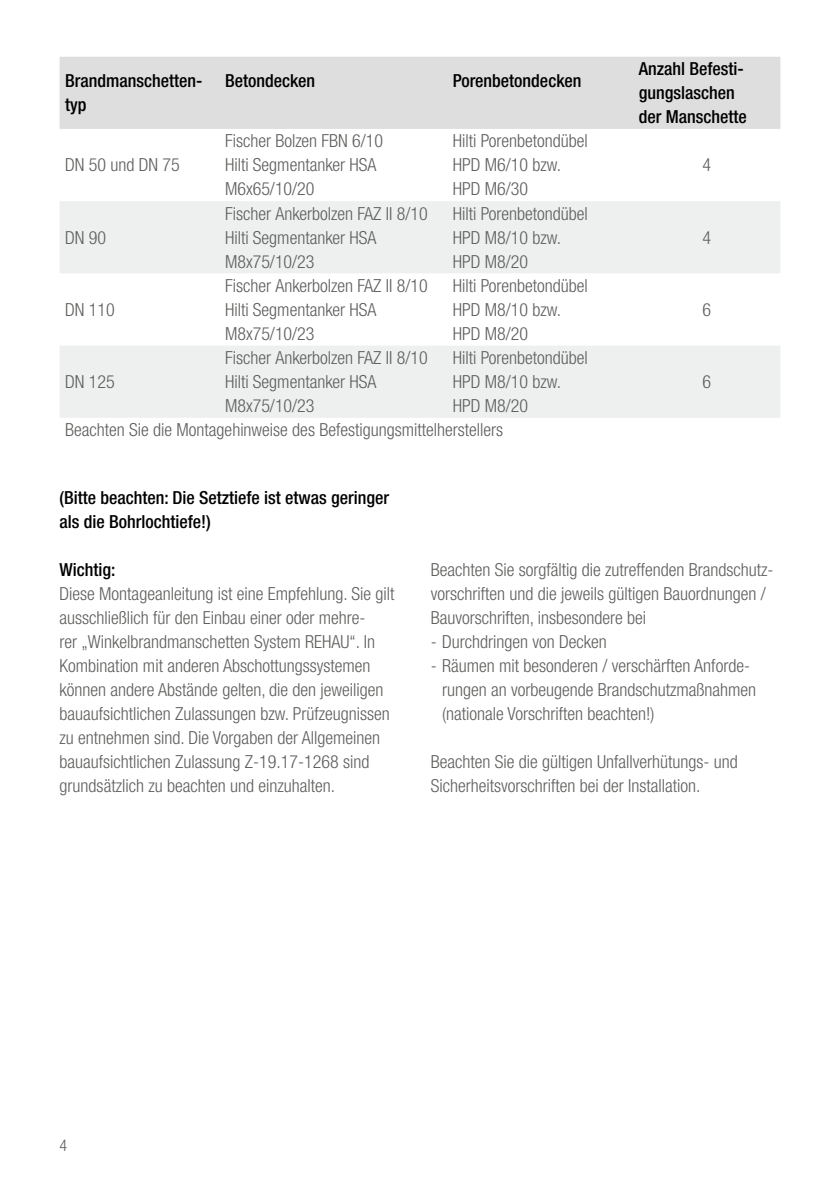
<style>
.page{position:relative;width:840px;height:1191px;background:#fff}
.page>*{position:absolute;margin:0;border:0;box-sizing:border-box;transform-origin:0 0}
.t1{font:300 condensed 18px/24px "Helvetica Neue LT Com";color:#5e5e5d}
.t2{font:300 condensed 18px/24px "Helvetica Neue LTW1 G";color:#5e5e5d}
.t3{font:500 condensed 18px/24px "Helvetica Neue LTW1 G";color:#000}
.t4{font:500 condensed 18px/24px "Helvetica Neue LT Com";color:#000}
.t5{font:300 condensed 16px "Helvetica Neue LTW1 G";color:#5e5e5d}
</style>
<div class="page">
<div style="left:60px;top:57px;width:720px;height:72px;background:#dedede"></div>
<svg style="left:60px;top:201px;width:720px;height:217px;fill:#eeefef"></svg>
<p class="t3" style="left:65px;top:69px;width:139px">Brandmanschetten&shy;typ</p>
<p class="t3" style="left:225px;top:69px;width:92px">Betondecken</p>
<p class="t3" style="left:452px;top:69px;width:130px">Porenbetondecken</p>
<p class="t2" style="left:65px;top:153px;width:116px">DN 50 und DN 75</p>
<p class="t2" style="left:65px;top:225px;width:42px">DN 90</p>
<p class="t2" style="left:65px;top:298px;width:51px">DN 110</p>
<p class="t2" style="left:65px;top:370px;width:51px">DN 125</p>
<p class="t2" style="left:225px;top:129px;width:159px">Fischer Bolzen FBN 6/10<br>Hilti Segmentanker HSA<br>M6x65/10/20</p>
<p class="t2" style="left:452px;top:129px;width:136px">Hilti Porenbetondübel<br>HPD M6/10 bzw.<br>HPD M6/30</p>
<p class="t2" style="left:225px;top:201px;width:204px">Fischer Ankerbolzen FAZ II 8/10<br>Hilti Segmentanker HSA<br>M8x75/10/23</p>
<p class="t2" style="left:452px;top:201px;width:136px">Hilti Porenbetondübel<br>HPD M8/10 bzw.<br>HPD M8/20</p>
<p class="t2" style="left:225px;top:274px;width:204px">Fischer Ankerbolzen FAZ II 8/10<br>Hilti Segmentanker HSA<br>M8x75/10/23</p>
<p class="t2" style="left:452px;top:274px;width:136px">Hilti Porenbetondübel<br>HPD M8/10 bzw.<br>HPD M8/20</p>
<p class="t2" style="left:225px;top:346px;width:204px">Fischer Ankerbolzen FAZ II 8/10<br>Hilti Segmentanker HSA<br>M8x75/10/23</p>
<p class="t2" style="left:452px;top:346px;width:136px">Hilti Porenbetondübel<br>HPD M8/10 bzw.<br>HPD M8/20</p>
<p class="t2" style="left:65px;top:418px;width:439px">Beachten Sie die Montagehinweise des Befestigungsmittelherstellers</p>
<p class="t3" style="left:638px;top:57px;width:109px">Anzahl Befesti&shy;gungslaschen der Manschette</p>
<p class="t2" style="left:702px;top:153px;width:10px">4</p>
<p class="t2" style="left:702px;top:225px;width:10px">4</p>
<p class="t2" style="left:702px;top:298px;width:10px">6</p>
<p class="t2" style="left:702px;top:370px;width:10px">6</p>
<p class="t4" style="left:60px;top:486px;width:331px">(Bitte beachten: Die Setztiefe ist etwas geringer als die Bohrlochtiefe!)</p>
<p class="t4" style="left:60px;top:558px;width:57px">Wichtig:</p>
<p class="t1" style="left:60px;top:582px;width:336px">Diese Montageanleitung ist eine Empfehlung. Sie gilt ausschließlich für den Einbau einer oder mehre-<br>rer „Winkelbrandmanschetten System REHAU“. In Kombination mit anderen Abschottungssystemen können andere Abstände gelten, die den jeweiligen bauaufsichtlichen Zulassungen bzw. Prüfzeugnissen zu entnehmen sind. Die Vorgaben der Allgemeinen bauaufsichtlichen Zulassung Z-19.17-1268 sind grundsätzlich zu beachten und einzuhalten.</p>
<p class="t1" style="left:430px;top:558px;width:344px">Beachten Sie sorgfältig die zutreffenden Brandschutz&shy;vorschriften und die jeweils gültigen Bauordnungen /<br>Bauvorschriften, insbesondere bei</p>
<p class="t1" style="left:430px;top:630px;width:177px">- Durchdringen von Decken</p>
<p class="t1" style="left:442px;top:654px;width:315px;text-indent:-11px">- Räumen mit besonderen / verschärften Anforde&shy;rungen an vorbeugende Brandschutzmaßnahmen (nationale Vorschriften beachten!)</p>
<p class="t1" style="left:430px;top:750px;width:308px">Beachten Sie die gültigen Unfallverhütungs- und<br>Sicherheitsvorschriften bei der Installation.</p>
<p class="t5" style="left:60px;top:1136px;width:9px">4</p>
</div>
